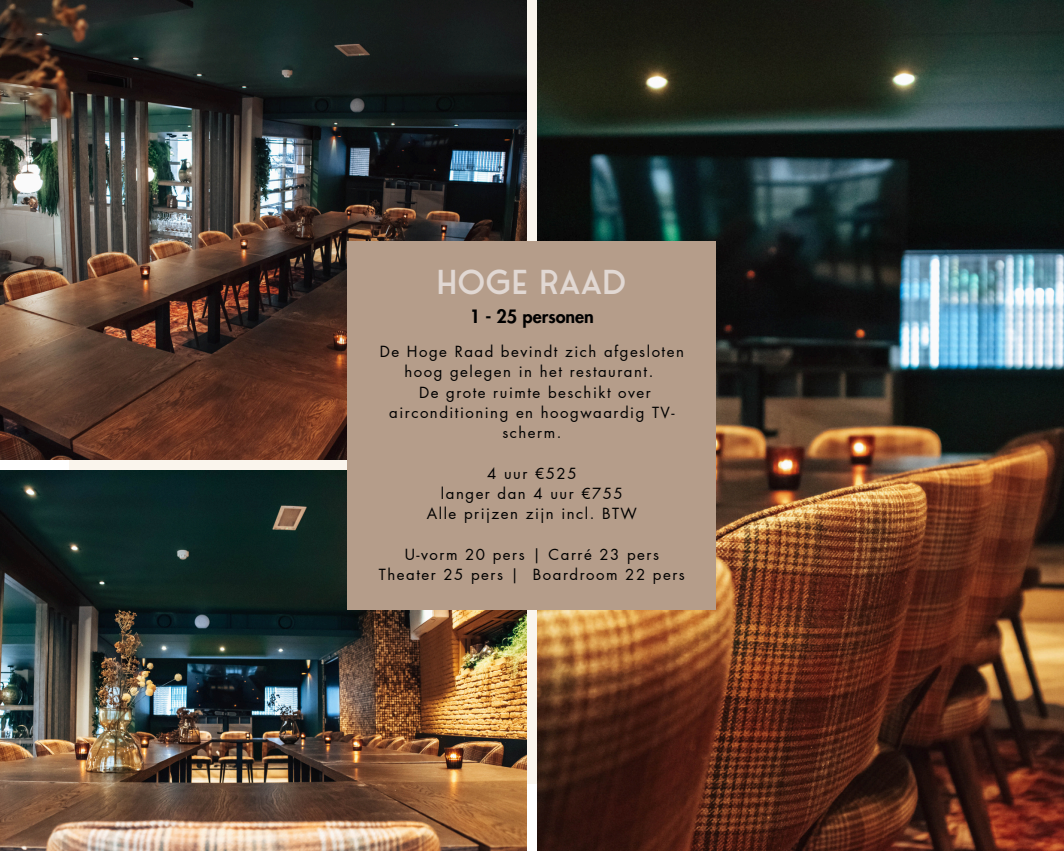
<style>
.page{position:relative;width:1064px;height:851px;background:#fff}
.page>*{position:absolute;margin:0;border:0;box-sizing:border-box;transform-origin:0 0}
.t1{font:33px "Fonseca";color:#e1d8d3}
.t2{font:800 18px "Futura LT Pro";color:#000}
.t3{font:15px/20.2px "Futura LT Pro";letter-spacing:.1em;color:#000;text-align:center}
</style>
<div class="page">
<img style="left:0;top:0;width:526px;height:459px">
<img style="left:0;top:470px;width:526px;height:380px">
<img style="left:537px;top:0;width:526px;height:850px">
<div style="left:348px;top:241px;width:367px;height:368px;background:#b59d8a"></div>
<p class="t1" style="left:436px;top:269px;width:191px">HOGE RAAD</p>
<p class="t2" style="left:469px;top:308px;width:126px">1 - 25 personen</p>
<p class="t2" style="left:496px;top:308px;width:12px">3</p>
<h1 class="t3" style="left:380px;top:342px;width:305px">De Hoge Raad bevindt zich afgesloten hoog gelegen in het restaurant.</h1>
<h2 class="t3" style="left:389px;top:382px;width:287px">De grote ruimte beschikt over airconditioning en hoogwaardig TV&shy;scherm.</h2>
<h2 class="t3" style="left:487px;top:463px;width:91px">4 uur €525</h2>
<p class="t3" style="left:441px;top:484px;width:183px">langer dan 4 uur €755</p>
<p class="t3" style="left:426px;top:504px;width:212px">Alle prijzen zijn incl. BTW</p>
<p class="t3" style="left:404px;top:544px;width:256px">U-vorm 20 pers | Carré 23 pers</p>
<p class="t3" style="left:379px;top:565px;width:307px">Theater 25 pers | Boardroom 22 pers</p>
</div>
